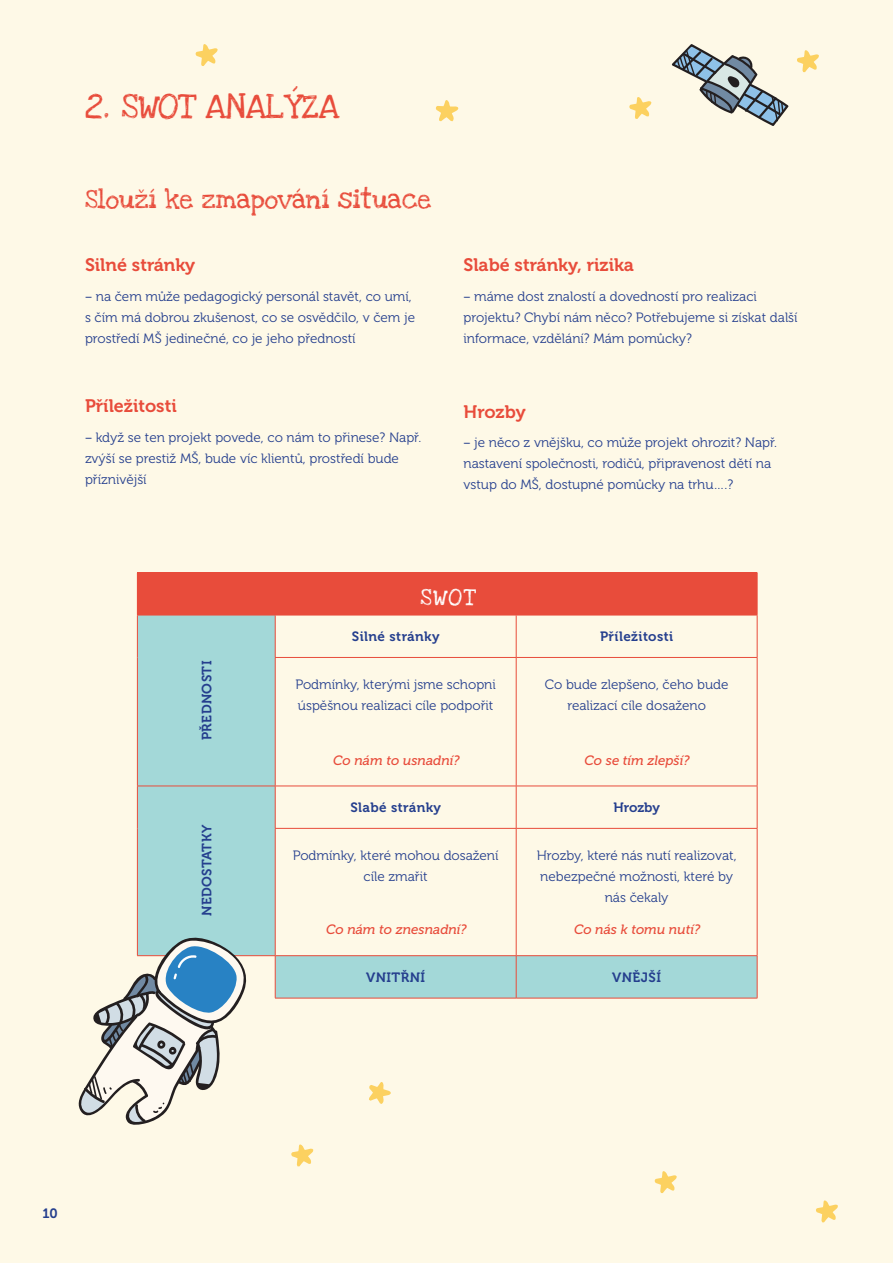
<style>
.page{position:relative;width:893px;height:1263px;background:#fef9e7}
.page>*{position:absolute;margin:0;border:0;box-sizing:border-box;transform-origin:0 0}
.t1{font:36px "Love Ya Like A Sister";color:#e84c3b}
.t2{font:27px "Love Ya Like A Sister";color:#e84c3b}
.t3{font:24px "Love Ya Like A Sister";color:#fff}
.t4{font:18px "Museo 700";color:#e84c3b}
.t5{font:13.5px/21px "Museo 300";color:#253f8e}
.t6{font:13.5px "Museo 700";letter-spacing:.03em;color:#253f8e}
.t7{font:italic 13.5px "Museo 500";color:#e84c3b}
.s1{font-family:"Graphik"}
</style>
<div class="page">
<svg style="left:797px;top:50px;width:22px;height:23px"></svg>
<svg style="left:654px;top:1171px;width:23px;height:22px"></svg>
<svg style="left:291px;top:1144px;width:23px;height:23px"></svg>
<svg style="left:435px;top:100px;width:24px;height:22px"></svg>
<svg style="left:629px;top:97px;width:23px;height:22px"></svg>
<svg style="left:195px;top:44px;width:23px;height:22px"></svg>
<svg style="left:816px;top:1200px;width:22px;height:23px"></svg>
<svg style="left:369px;top:1082px;width:22px;height:22px"></svg>
<svg style="left:672px;top:44px;width:117px;height:82px"></svg>
<div style="left:137px;top:573px;width:620px;height:42px;background:#e84c3b"></div>
<svg style="left:138px;top:616px;width:619px;height:382px"></svg>
<hr style="left:137px;top:572px;width:138px;height:1px;background:#e84c3b">
<hr style="left:275px;top:572px;width:241px;height:1px;background:#e84c3b">
<hr style="left:516px;top:572px;width:241px;height:1px;background:#e84c3b">
<hr style="left:757px;top:573px;width:1px;height:42px;background:#e84c3b">
<hr style="left:137px;top:615px;width:138px;height:1px;background:#e84c3b">
<hr style="left:137px;top:615px;width:1px;height:42px;background:#e84c3b">
<hr style="left:137px;top:657px;width:1px;height:129px;background:#e84c3b">
<hr style="left:275px;top:615px;width:241px;height:1px;background:#e84c3b">
<hr style="left:275px;top:615px;width:1px;height:42px;background:#e84c3b">
<hr style="left:516px;top:615px;width:241px;height:1px;background:#e84c3b">
<hr style="left:516px;top:615px;width:1px;height:42px;background:#e84c3b">
<hr style="left:757px;top:615px;width:1px;height:42px;background:#e84c3b">
<hr style="left:275px;top:657px;width:241px;height:1px;background:#e84c3b">
<hr style="left:275px;top:658px;width:1px;height:128px;background:#e84c3b">
<hr style="left:516px;top:657px;width:241px;height:1px;background:#e84c3b">
<hr style="left:516px;top:658px;width:1px;height:128px;background:#e84c3b">
<hr style="left:757px;top:658px;width:1px;height:128px;background:#e84c3b">
<hr style="left:137px;top:786px;width:138px;height:1px;background:#e84c3b">
<hr style="left:137px;top:786px;width:1px;height:42px;background:#e84c3b">
<hr style="left:137px;top:828px;width:1px;height:127px;background:#e84c3b">
<hr style="left:275px;top:786px;width:241px;height:1px;background:#e84c3b">
<hr style="left:275px;top:786px;width:1px;height:42px;background:#e84c3b">
<hr style="left:516px;top:786px;width:241px;height:1px;background:#e84c3b">
<hr style="left:516px;top:786px;width:1px;height:42px;background:#e84c3b">
<hr style="left:757px;top:786px;width:1px;height:42px;background:#e84c3b">
<hr style="left:275px;top:828px;width:241px;height:1px;background:#e84c3b">
<hr style="left:275px;top:829px;width:1px;height:126px;background:#e84c3b">
<hr style="left:516px;top:828px;width:241px;height:1px;background:#e84c3b">
<hr style="left:516px;top:829px;width:1px;height:126px;background:#e84c3b">
<hr style="left:757px;top:829px;width:1px;height:126px;background:#e84c3b">
<hr style="left:137px;top:955px;width:138px;height:1px;background:#e84c3b">
<hr style="left:275px;top:955px;width:241px;height:1px;background:#e84c3b">
<hr style="left:275px;top:956px;width:1px;height:42px;background:#e84c3b">
<hr style="left:516px;top:955px;width:241px;height:1px;background:#e84c3b">
<hr style="left:516px;top:956px;width:1px;height:42px;background:#e84c3b">
<hr style="left:757px;top:956px;width:1px;height:42px;background:#e84c3b">
<hr style="left:275px;top:998px;width:241px;height:1px;background:#e84c3b">
<hr style="left:516px;top:998px;width:241px;height:1px;background:#e84c3b">
<svg style="left:78px;top:933px;width:175px;height:192px"></svg>
<h1 class="t1" style="left:85px;top:85px;width:255px">2. SWOT ANALÝZA</h1>
<h2 class="t2" style="left:85px;top:183px;width:348px">Slouží ke zmapování situace</h2>
<h3 class="t4" style="left:85px;top:255px;width:112px">Silné stránky</h3>
<p class="t5" style="left:85px;top:286px;width:332px"><span class="s1">–</span> na čem může pedagogický personál stavět, co umí, s čím má dobrou zkušenost, co se osvědčilo, v čem je prostředí MŠ jedinečné, co je jeho předností</p>
<h3 class="t4" style="left:85px;top:396px;width:93px">Příležitosti</h3>
<p class="t5" style="left:85px;top:427px;width:338px"><span class="s1">–</span> když se ten projekt povede, co nám to přinese? Např. zvýší se prestiž MŠ, bude víc klientů, prostředí bude příznivější</p>
<h3 class="t4" style="left:463px;top:255px;width:172px">Slabé stránky, rizika</h3>
<p class="t5" style="left:463px;top:286px;width:336px"><span class="s1">–</span> máme dost znalostí a dovedností pro realizaci projektu? Chybí nám něco? Potřebujeme si získat další informace, vzdělání? Mám pomůcky?</p>
<h3 class="t4" style="left:463px;top:402px;width:64px">Hrozby</h3>
<p class="t5" style="left:463px;top:432px;width:315px"><span class="s1">–</span> je něco z vnějšku, co může projekt ohrozit? Např. nastavení společnosti, rodičů, připravenost dětí na vstup do MŠ, dostupné pomůcky na trhu….?</p>
<p class="t6" style="left:199px;top:740px;width:81px;rotate:-90deg">PŘEDNOSTI</p>
<p class="t6" style="left:199px;top:916px;width:92px;rotate:-90deg">NEDOSTATKY</p>
<h3 class="t3" style="left:420px;top:583px;width:55px">SWOT</h3>
<p class="t6" style="left:352px;top:629px;width:89px">Silné stránky</p>
<p class="t6" style="left:600px;top:629px;width:75px">Příležitosti</p>
<p class="t5" style="left:295px;top:674px;width:202px">Podmínky, kterými jsme schopni úspěšnou realizaci cíle podpořit</p>
<p class="t5" style="left:545px;top:674px;width:185px;text-align:center">Co bude zlepšeno, čeho bude realizací cíle dosaženo</p>
<p class="t7" style="left:333px;top:752px;width:128px">Co nám to usnadní?</p>
<p class="t7" style="left:585px;top:752px;width:107px">Co se tím zlepší?</p>
<p class="t6" style="left:350px;top:800px;width:92px">Slabé stránky</p>
<p class="t6" style="left:613px;top:800px;width:48px">Hrozby</p>
<p class="t5" style="left:293px;top:845px;width:207px;text-align:center">Podmínky, které mohou dosažení cíle zmařit</p>
<p class="t5" style="left:537px;top:845px;width:201px;text-align:center">Hrozby, které nás nutí realizovat, nebezpečné možnosti, které by nás čekaly</p>
<p class="t7" style="left:326px;top:922px;width:142px">Co nám to znesnadní?</p>
<p class="t7" style="left:574px;top:922px;width:128px">Co nás k tomu nutí?</p>
<p class="t6" style="left:366px;top:970px;width:60px">VNITŘNÍ</p>
<p class="t6" style="left:612px;top:970px;width:50px">VNĚJŠÍ</p>
<p class="t6" style="left:43px;top:1206px;width:17px">10</p>
</div>
